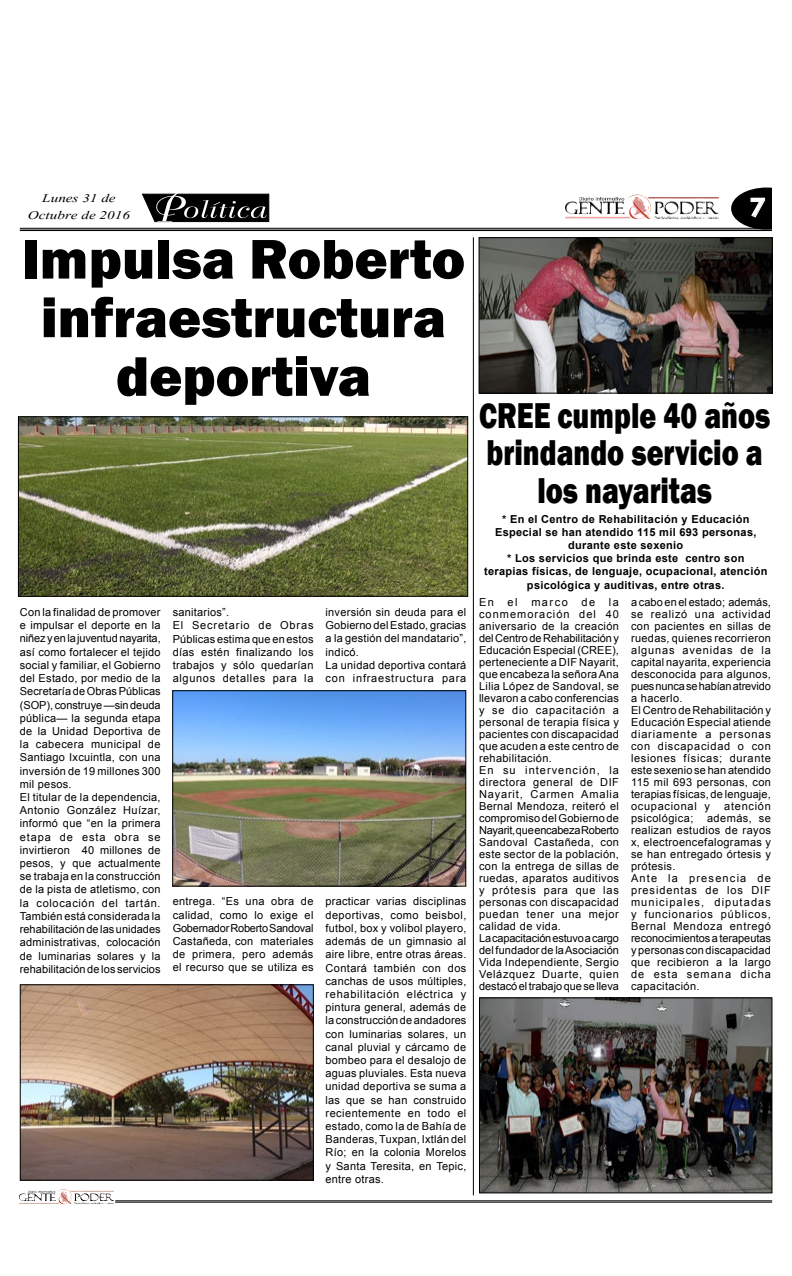
<style>
.page{position:relative;width:792px;height:1276px;background:#fff}
.page>*{position:absolute;margin:0;border:0;box-sizing:border-box;transform-origin:0 0}
.t1{font:800 57.7px/58.6px "Franklin Gothic";color:#000;text-align:center}
.t2{font:800 36.9px/37.1px "Franklin Gothic";color:#000;text-align:center;scale:.78 1}
.t3{font:700 25.2px "Century Gothic";color:#fff;scale:1.14 1}
.t4{font:14.6px/17.6px "Vijaya";color:#000;text-align:center;scale:1.29 1}
.t5{font:11px/12px "Arial";letter-spacing:.025em;color:#000}
.t6{font:700 11px/13.2px "Arial";letter-spacing:.03em;color:#000;text-align:center}
</style>
<div class="page">
<img style="left:633px;top:215px;width:15px;height:2px">
<svg style="left:731px;top:187px;width:41px;height:41px"></svg>
<hr style="left:20px;top:228px;width:752px;height:1px;background:#000">
<hr style="left:20px;top:229px;width:752px;height:2px;background:#000">
<img style="left:627px;top:195px;width:23px;height:20px">
<hr style="left:115px;top:1200px;width:657px;height:1px;background:#000">
<hr style="left:115px;top:1201px;width:657px;height:1px;background:#000">
<img style="left:57px;top:1189px;width:15px;height:12px">
<img style="left:481px;top:999px;width:289px;height:192px">
<div style="left:479px;top:997px;width:293px;height:196px;border:1px solid #000"></div>
<svg style="left:141px;top:193px;width:129px;height:30px;background:#3e3e3e"></svg>
<hr style="left:473px;top:238px;width:1px;height:957px;background:#000">
<img style="left:481px;top:239px;width:290px;height:153px">
<div style="left:479px;top:237px;width:294px;height:157px;border:1px solid #000"></div>
<img style="left:20px;top:418px;width:446px;height:177px">
<div style="left:18px;top:416px;width:450px;height:181px;border:1px solid #000"></div>
<img style="left:22px;top:986px;width:290px;height:192px">
<div style="left:20px;top:984px;width:294px;height:196px;border:1px solid #000"></div>
<img style="left:174px;top:692px;width:290px;height:192px">
<div style="left:172px;top:690px;width:294px;height:196px;border:1px solid #000"></div>
<h3 class="t4" style="left:28px;top:187px;width:81px">Lunes 31 de<br>Octubre de 2016</h3>
<h1 class="t1" style="left:22px;top:230px;width:445px">Impulsa Roberto infraestructura deportiva</h1>
<p class="t5" style="left:20px;top:605px;width:142px;line-height:13.2px">Con la finalidad de promover e impulsar el deporte en la niñez y en la juventud nayarita, así como fortalecer el tejido social y familiar, el Gobierno del Estado, por medio de la<br>Secretaría de Obras Públicas (SOP), construye —sin deuda pública— la segunda etapa de la Unidad Deportiva de la cabecera municipal de<br>Santiago Ixcuintla, con una inversión de 19 millones 300 mil pesos.<br>El titular de la dependencia,<br>Antonio González Huízar, informó que “en la primera etapa de esta obra se invirtieron 40 millones de pesos, y que actualmente se trabaja en la construcción de la pista de atletismo, con la colocación del tartán.<br>También está considerada la rehabilitación de las unidades administrativas, colocación de luminarias solares y la rehabilitación de los servicios</p>
<p class="t5" style="left:173px;top:605px;width:142px;line-height:13.2px">sanitarios”.<br>El Secretario de Obras<br>Públicas estima que en estos días estén finalizando los trabajos y sólo quedarían algunos detalles para la</p>
<p class="t5" style="left:173px;top:895px;width:142px;line-height:13.2px;text-align:justify">entrega. “Es una obra de calidad, como lo exige el Gobernador Roberto Sandoval Castañeda, con materiales de primera, pero además el recurso que se utiliza es</p>
<p class="t5" style="left:326px;top:605px;width:142px;line-height:13.2px">inversión sin deuda para el<br>Gobierno del Estado, gracias a la gestión del mandatario”, indicó.<br>La unidad deportiva contará con infraestructura para</p>
<p class="t5" style="left:326px;top:895px;width:142px;line-height:13.2px;text-align:justify">practicar varias disciplinas deportivas, como beisbol, futbol, box y volibol playero, además de un gimnasio al aire libre, entre otras áreas.<br>Contará también con dos canchas de usos múltiples, rehabilitación eléctrica y pintura general, además de la construcción de andadores con luminarias solares, un canal pluvial y cárcamo de bombeo para el desalojo de aguas pluviales. Esta nueva unidad deportiva se suma a las que se han construido recientemente en todo el estado, como la de Bahía de Banderas, Tuxpan, Ixtlán del Río; en la colonia Morelos y Santa Teresita, en Tepic, entre otras.</p>
<h3 class="t3" style="left:749px;top:188px;width:16px">7</h3>
<h2 class="t2" style="left:479px;top:397px;width:375px">CREE cumple 40 años brindando servicio a los nayaritas</h2>
<p class="t6" style="left:484px;top:512px;width:285px">* En el Centro de Rehabilitación y Educación Especial se han atendido 115 mil 693 personas, durante este sexenio<br>* Los servicios que brinda este centro son terapias físicas, de lenguaje, ocupacional, atención psicológica y auditivas, entre otras.</p>
<p class="t5" style="left:479px;top:596px;width:142px">En el marco de la conmemoración del 40 aniversario de la creación del Centro de Rehabilitación y<br>Educación Especial (CREE), perteneciente a DIF Nayarit, que encabeza la señora Ana<br>Lilia López de Sandoval, se llevaron a cabo conferencias y se dio capacitación a personal de terapia física y pacientes con discapacidad que acuden a este centro de rehabilitación.<br>En su intervención, la directora general de DIF<br>Nayarit, Carmen Amalia<br>Bernal Mendoza, reiteró el compromiso del Gobierno de<br>Nayarit, que encabeza Roberto<br>Sandoval Castañeda, con este sector de la población, con la entrega de sillas de ruedas, aparatos auditivos y prótesis para que las personas con discapacidad puedan tener una mejor calidad de vida.<br>La capacitación estuvo a cargo del fundador de la Asociación<br>Vida Independiente, Sergio<br>Velázquez Duarte, quien destacó el trabajo que se lleva</p>
<p class="t5" style="left:631px;top:596px;width:142px">a cabo en el estado; además, se realizó una actividad con pacientes en sillas de ruedas, quienes recorrieron algunas avenidas de la capital nayarita, experiencia desconocida para algunos, pues nunca se habían atrevido a hacerlo.<br>El Centro de Rehabilitación y<br>Educación Especial atiende diariamente a personas con discapacidad o con lesiones físicas; durante este sexenio se han atendido<br>115 mil 693 personas, con terapias físicas, de lenguaje, ocupacional y</p>
<p class="t5" style="left:631px;top:800px;width:142px;text-indent:93px">atención psicológica; además, se realizan estudios de rayos x, electroencefalogramas y se han entregado órtesis y prótesis.<br>Ante la presencia de presidentas de los DIF municipales, diputadas y funcionarios públicos,<br>Bernal Mendoza entregó reconocimientos a terapeutas y personas con discapacidad que recibieron a la largo de esta semana dicha capacitación.</p>
</div>
